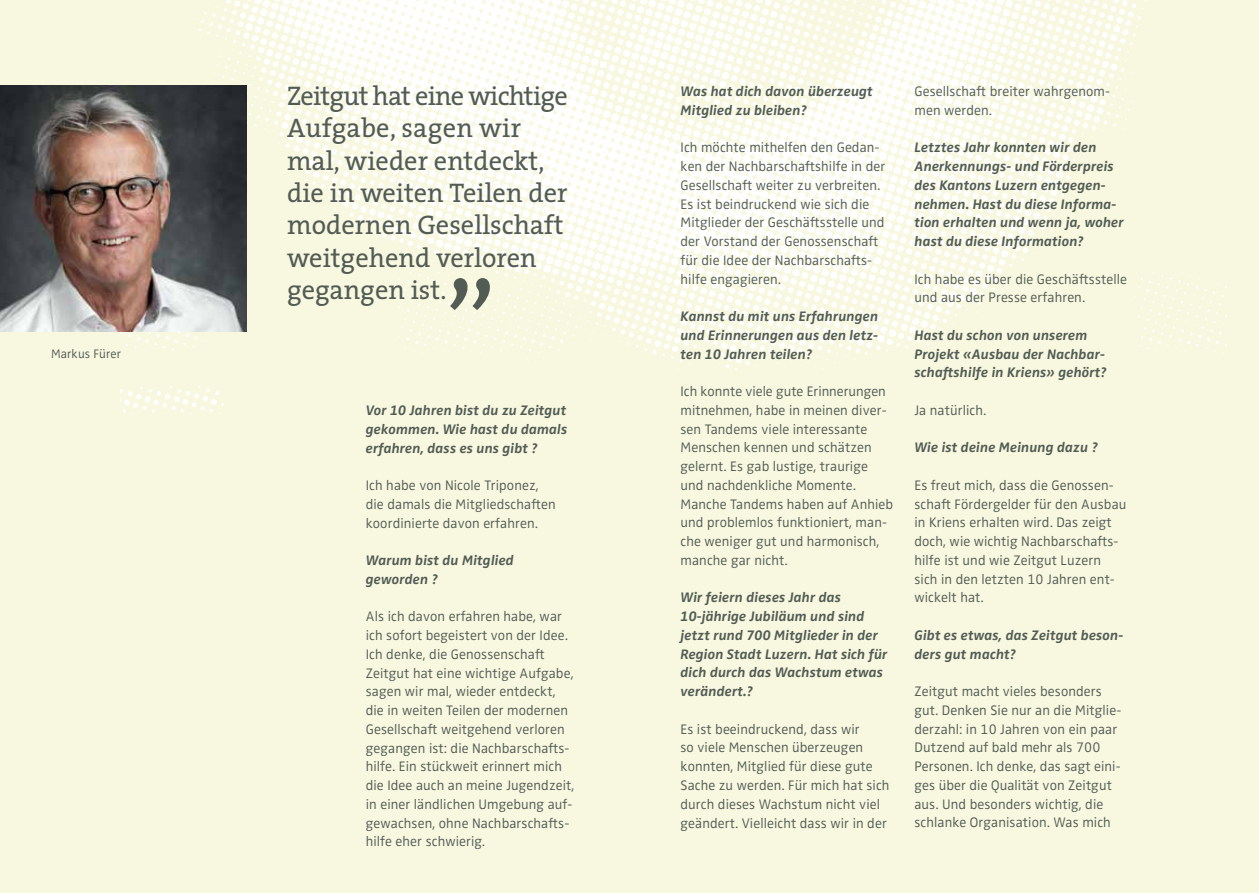
<style>
.page{position:relative;width:1259px;height:893px;background:#f8f8e1}
.page>*{position:absolute;margin:0;border:0;box-sizing:border-box;transform-origin:0 0}
.t1{font:120px "The Serif";color:#525c54}
.t2{font:27px/32.4px "The Serif";color:#525c54}
.t3{font:300 14.25px/18.8px "Zwo Pro";letter-spacing:.01em;color:#525c54}
.t4{font:italic 700 14.25px/18.8px "Zwo Pro";letter-spacing:.01em;color:#525c54}
.t5{font:300 12.75px "Zwo Pro";letter-spacing:.01em;color:#525c54}
</style>
<div class="page">
<img style="left:120px;top:0;width:1106px;height:414px">
<img style="left:0;top:85px;width:247px;height:247px">
<p class="t5" style="left:51px;top:346px;width:72px">Markus Fürer</p>
<h2 class="t2" style="left:287px;top:79px;width:282px">Zeitgut hat eine wichtige<br>Aufgabe, sagen wir mal, wieder entdeckt, die in weiten Teilen der modernen Gesellschaft weitgehend verloren gegangen ist.</h2>
<h1 class="t1" style="left:445px;top:151px;width:52px">„</h1>
<p class="t4" style="left:366px;top:401px;width:203px;text-align:justify">Vor 10 Jahren bist du zu Zeitgut gekommen. Wie hast du damals erfahren, dass es uns gibt ?</p>
<p class="t3" style="left:366px;top:476px;width:191px">Ich habe von Nicole Triponez, die damals die Mitgliedschaften koordinierte davon erfahren.</p>
<p class="t4" style="left:366px;top:551px;width:150px">Warum bist du Mitglied geworden ?</p>
<p class="t3" style="left:366px;top:608px;width:210px">Als ich davon erfahren habe, war ich sofort begeistert von der Idee.<br>Ich denke, die Genossenschaft Zeitgut hat eine wichtige Aufgabe, sagen wir mal, wieder entdeckt, die in weiten Teilen der modernen Gesellschaft weitgehend verloren gegangen ist: die Nachbarschafts&shy;hilfe. Ein stückweit erinnert mich die Idee auch an meine Jugendzeit, in einer ländlichen Umgebung auf&shy;gewachsen, ohne Nachbarschafts&shy;hilfe eher schwierig.</p>
<p class="t4" style="left:680px;top:82px;width:194px">Was hat dich davon überzeugt<br>Mitglied zu bleiben?</p>
<p class="t3" style="left:680px;top:139px;width:206px">Ich möchte mithelfen den Gedan&shy;ken der Nachbarschaftshilfe in der<br>Gesellschaft weiter zu verbreiten.<br>Es ist beindruckend wie sich die<br>Mitglieder der Geschäftsstelle und der Vorstand der Genossenschaft für die Idee der Nachbarschafts&shy;hilfe engagieren.</p>
<p class="t4" style="left:680px;top:307px;width:199px;text-align:justify">Kannst du mit uns Erfahrungen und Erinnerungen aus den letz&shy;ten 10 Jahren teilen?</p>
<p class="t3" style="left:680px;top:382px;width:214px">Ich konnte viele gute Erinnerungen mitnehmen, habe in meinen diver&shy;sen Tandems viele interessante<br>Menschen kennen und schätzen gelernt. Es gab lustige, traurige und nachdenkliche Momente.<br>Manche Tandems haben auf Anhieb und problemlos funktioniert, man&shy;che weniger gut und harmonisch, manche gar nicht.</p>
<p class="t4" style="left:680px;top:589px;width:208px">Wir feiern dieses Jahr das<br>10-jährige Jubiläum und sind jetzt rund 700 Mitglieder in der<br>Region Stadt Luzern. Hat sich für dich durch das Wachstum etwas verändert.?</p>
<p class="t3" style="left:680px;top:720px;width:210px">Es ist beeindruckend, dass wir<br>so viele Menschen überzeugen konnten, Mitglied für diese gute<br>Sache zu werden. Für mich hat sich durch dieses Wachstum nicht viel geändert. Vielleicht dass wir in der</p>
<p class="t3" style="left:914px;top:82px;width:197px">Gesellschaft breiter wahrgenom&shy;men werden.</p>
<p class="t4" style="left:914px;top:139px;width:211px">Letztes Jahr konnten wir den<br>Anerkennungs- und Förderpreis des Kantons Luzern entgegen&shy;nehmen. Hast du diese Informa&shy;tion erhalten und wenn ja, woher hast du diese Information?</p>
<p class="t3" style="left:914px;top:270px;width:214px">Ich habe es über die Geschäftsstelle und aus der Presse erfahren.</p>
<p class="t4" style="left:914px;top:326px;width:194px">Hast du schon von unserem<br>Projekt «Ausbau der Nachbar&shy;schaftshilfe in Kriens» gehört?</p>
<p class="t3" style="left:914px;top:401px;width:73px">Ja natürlich.</p>
<p class="t4" style="left:914px;top:439px;width:185px">Wie ist deine Meinung dazu ?</p>
<p class="t3" style="left:914px;top:476px;width:213px">Es freut mich, dass die Genossen&shy;schaft Fördergelder für den Ausbau in Kriens erhalten wird. Das zeigt doch, wie wichtig Nachbarschafts&shy;hilfe ist und wie Zeitgut Luzern sich in den letzten 10 Jahren ent&shy;wickelt hat.</p>
<p class="t4" style="left:914px;top:626px;width:210px">Gibt es etwas, das Zeitgut beson&shy;ders gut macht?</p>
<p class="t3" style="left:914px;top:682px;width:208px">Zeitgut macht vieles besonders gut. Denken Sie nur an die Mitglie&shy;derzahl: in 10 Jahren von ein paar<br>Dutzend auf bald mehr als 700<br>Personen. Ich denke, das sagt eini&shy;ges über die Qualität von Zeitgut aus. Und besonders wichtig, die schlanke Organisation. Was mich</p>
</div>
